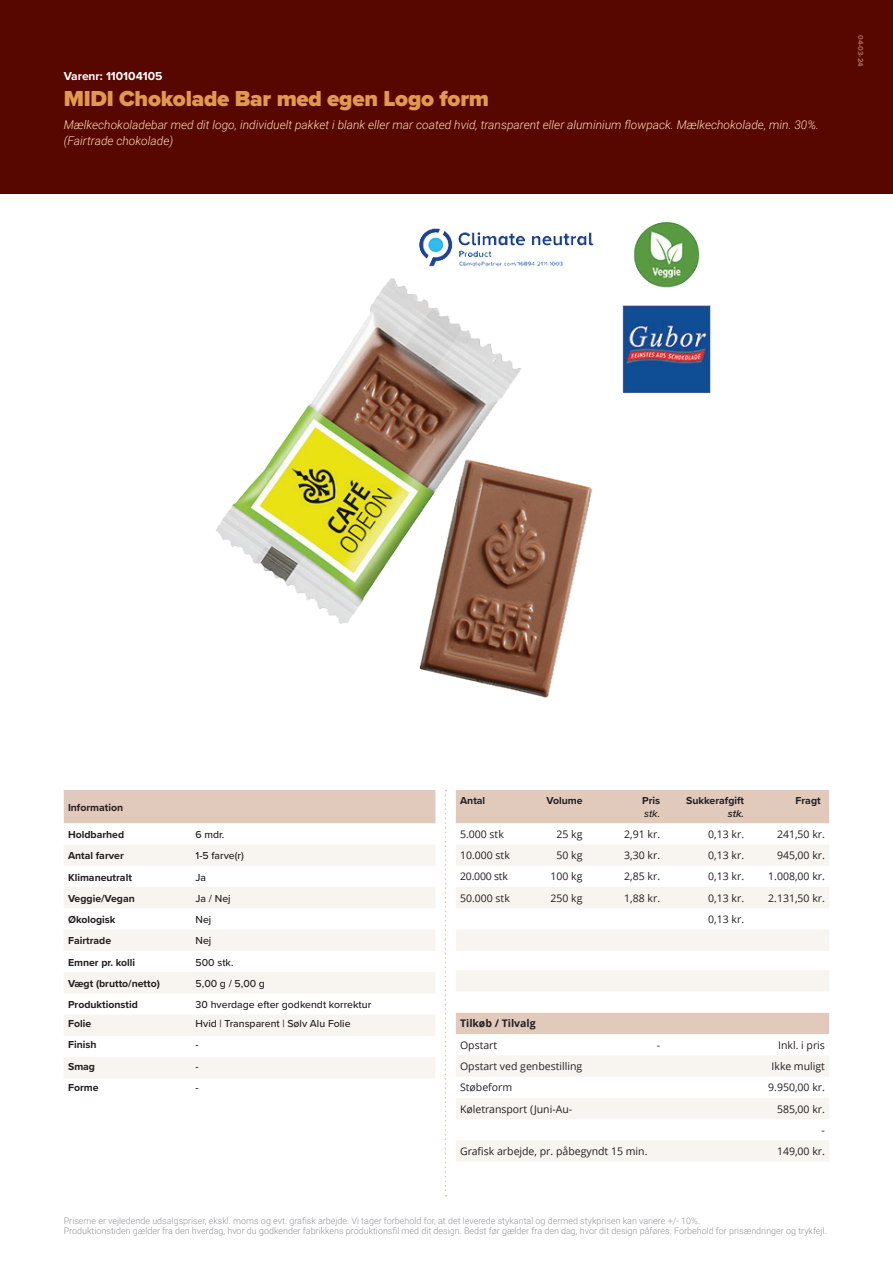
<style>
.page{position:relative;width:893px;height:1263px;background:#fff}
.page>*{position:absolute;margin:0;border:0;box-sizing:border-box;transform-origin:0 0}
.t1{font:900 22.5px "Proxima Nova";letter-spacing:-.01em;color:#e1984f}
.t2{font:italic 300 12px/16.5px "Roboto";color:#fddbb7}
.t3{font:700 12px "Proxima Nova";color:#fff}
.t4{font:10.5px/21.3px "Open Sans";color:#231f20;text-align:right}
.t5{font:700 10.5px "Proxima Nova";color:#231f20}
.t6{font:500 10.5px "Proxima Nova";color:#231f20}
.t7{font:700 10.5px "Open Sans";color:#231f20}
.t8{font:italic 500 10.5px "Proxima Nova";color:#231f20}
.t9{font:italic 600 10.5px "Proxima Nova";color:#231f20}
.t10{font:300 9px/10.8px "Roboto";color:#939598}
.t11{font:700 7.5px "Proxima Nova";color:#a66d53}
</style>
<div class="page">
<div style="left:0;top:0;width:893px;height:193px;background:#570700"></div>
<div style="left:64px;top:790px;width:371px;height:33px;background:#e1c9bc"></div>
<svg style="left:64px;top:845px;width:371px;height:233px;fill:#f8f4f0"></svg>
<div style="left:456px;top:790px;width:373px;height:34px;background:#e1c9bc"></div>
<svg style="left:456px;top:845px;width:373px;height:316px;fill:#f8f4f0"></svg>
<img style="left:216px;top:222px;width:495px;height:476px">
<svg style="left:445px;top:790px;width:1px;height:406px"></svg>
<h2 class="t3" style="left:64px;top:67px;width:100px">Varenr: 110104105</h2>
<h1 class="t1" style="left:64px;top:81px;width:427px">MIDI Chokolade Bar med egen Logo form</h1>
<h2 class="t2" style="left:64px;top:116px;width:757px">Mælkechokoladebar med dit logo, individuelt pakket i blank eller mar coated hvid, transparent eller aluminium flowpack. Mælkechokolade, min. 30%. (Fairtrade chokolade)</h2>
<p class="t11" style="left:866px;top:35px;width:33px;rotate:90deg">04-03-24</p>
<p class="t5" style="left:68px;top:799px;width:57px">Information</p>
<p class="t5" style="left:68px;top:827px;width:58px">Holdbarhed</p>
<p class="t6" style="left:196px;top:827px;width:30px">6 mdr.</p>
<p class="t5" style="left:68px;top:848px;width:57px">Antal farver</p>
<p class="t6" style="left:196px;top:848px;width:50px">1-5 farve(r)</p>
<p class="t5" style="left:68px;top:869px;width:65px">Klimaneutralt</p>
<p class="t6" style="left:196px;top:869px;width:12px">Ja</p>
<p class="t5" style="left:68px;top:890px;width:68px">Veggie/Vegan</p>
<p class="t6" style="left:196px;top:890px;width:37px">Ja / Nej</p>
<p class="t5" style="left:68px;top:912px;width:49px">Økologisk</p>
<p class="t6" style="left:196px;top:912px;width:17px">Nej</p>
<p class="t5" style="left:68px;top:933px;width:45px">Fairtrade</p>
<p class="t6" style="left:196px;top:933px;width:17px">Nej</p>
<p class="t5" style="left:68px;top:954px;width:69px">Emner pr. kolli</p>
<p class="t6" style="left:196px;top:954px;width:39px">500 stk.</p>
<p class="t5" style="left:68px;top:975px;width:93px">Vægt (brutto/netto)</p>
<p class="t6" style="left:196px;top:975px;width:71px">5,00 g / 5,00 g</p>
<p class="t5" style="left:68px;top:997px;width:71px">Produktionstid</p>
<p class="t6" style="left:196px;top:997px;width:177px">30 hverdage efter godkendt korrektur</p>
<p class="t5" style="left:68px;top:1016px;width:25px">Folie</p>
<p class="t6" style="left:196px;top:1016px;width:157px">Hvid | Transparent | Sølv Alu Folie</p>
<p class="t5" style="left:68px;top:1037px;width:30px">Finish</p>
<p class="t6" style="left:196px;top:1037px;width:5px">-</p>
<p class="t5" style="left:68px;top:1058px;width:29px">Smag</p>
<p class="t6" style="left:196px;top:1058px;width:5px">-</p>
<p class="t5" style="left:68px;top:1080px;width:32px">Forme</p>
<p class="t6" style="left:196px;top:1080px;width:5px">-</p>
<p class="t5" style="left:460px;top:793px;width:27px">Antal</p>
<p class="t5" style="left:546px;top:793px;width:38px">Volume</p>
<p class="t5" style="left:642px;top:793px;width:19px">Pris</p>
<p class="t8" style="left:644px;top:806px;width:18px">stk.</p>
<p class="t5" style="left:686px;top:793px;width:59px">Sukkerafgift</p>
<p class="t9" style="left:728px;top:806px;width:18px">stk.</p>
<p class="t5" style="left:795px;top:793px;width:27px">Fragt</p>
<p class="t4" style="left:460px;top:823px;width:45px">5.000 stk</p>
<p class="t4" style="left:557px;top:823px;width:28px">25 kg</p>
<p class="t4" style="left:624px;top:823px;width:37px">2,91 kr.</p>
<p class="t4" style="left:708px;top:823px;width:37px">0,13 kr.</p>
<p class="t4" style="left:777px;top:823px;width:49px">241,50 kr.</p>
<p class="t4" style="left:460px;top:844px;width:51px">10.000 stk</p>
<p class="t4" style="left:557px;top:844px;width:28px">50 kg</p>
<p class="t4" style="left:624px;top:844px;width:37px">3,30 kr.</p>
<p class="t4" style="left:708px;top:844px;width:37px">0,13 kr.</p>
<p class="t4" style="left:777px;top:844px;width:49px">945,00 kr.</p>
<p class="t4" style="left:460px;top:866px;width:49px">20.000 stk</p>
<p class="t4" style="left:550px;top:866px;width:34px">100 kg</p>
<p class="t4" style="left:624px;top:866px;width:37px">2,85 kr.</p>
<p class="t4" style="left:708px;top:866px;width:37px">0,13 kr.</p>
<p class="t4" style="left:768px;top:866px;width:58px">1.008,00 kr.</p>
<p class="t4" style="left:460px;top:887px;width:51px">50.000 stk</p>
<p class="t4" style="left:551px;top:887px;width:34px">250 kg</p>
<p class="t4" style="left:624px;top:887px;width:37px">1,88 kr.</p>
<p class="t4" style="left:708px;top:887px;width:37px">0,13 kr.</p>
<p class="t4" style="left:768px;top:887px;width:58px">2.131,50 kr.</p>
<p class="t4" style="left:708px;top:908px;width:37px">0,13 kr.</p>
<p class="t7" style="left:460px;top:1016px;width:77px">Tilkøb / Tilvalg</p>
<p class="t4" style="left:460px;top:1034px;width:39px">Opstart</p>
<p class="t4" style="left:657px;top:1034px;width:5px">-</p>
<p class="t4" style="left:778px;top:1034px;width:48px">Inkl. i pris</p>
<p class="t4" style="left:460px;top:1055px;width:124px">Opstart ved genbestilling</p>
<p class="t4" style="left:772px;top:1055px;width:55px">Ikke muligt</p>
<p class="t4" style="left:460px;top:1076px;width:54px">Støbeform</p>
<p class="t4" style="left:768px;top:1076px;width:58px">9.950,00 kr.</p>
<p class="t4" style="left:460px;top:1098px;width:114px">Køletransport (Juni-Au-</p>
<p class="t4" style="left:777px;top:1098px;width:49px">585,00 kr. -</p>
<p class="t4" style="left:460px;top:1140px;width:189px">Grafisk arbejde, pr. påbegyndt 15 min.</p>
<p class="t4" style="left:777px;top:1140px;width:49px">149,00 kr.</p>
<p class="t10" style="left:64px;top:1214px;width:764px">Priserne er vejledende udsalgspriser, ekskl. moms og evt. grafisk arbejde. Vi tager forbehold for, at det leverede stykantal og dermed stykprisen kan variere +/- 10%.<br>Produktionstiden gælder fra den hverdag, hvor du godkender fabrikkens produktionsfil med dit design. Bedst før gælder fra den dag, hvor dit design påføres. Forbehold for prisændringer og trykfejl.</p>
</div>
